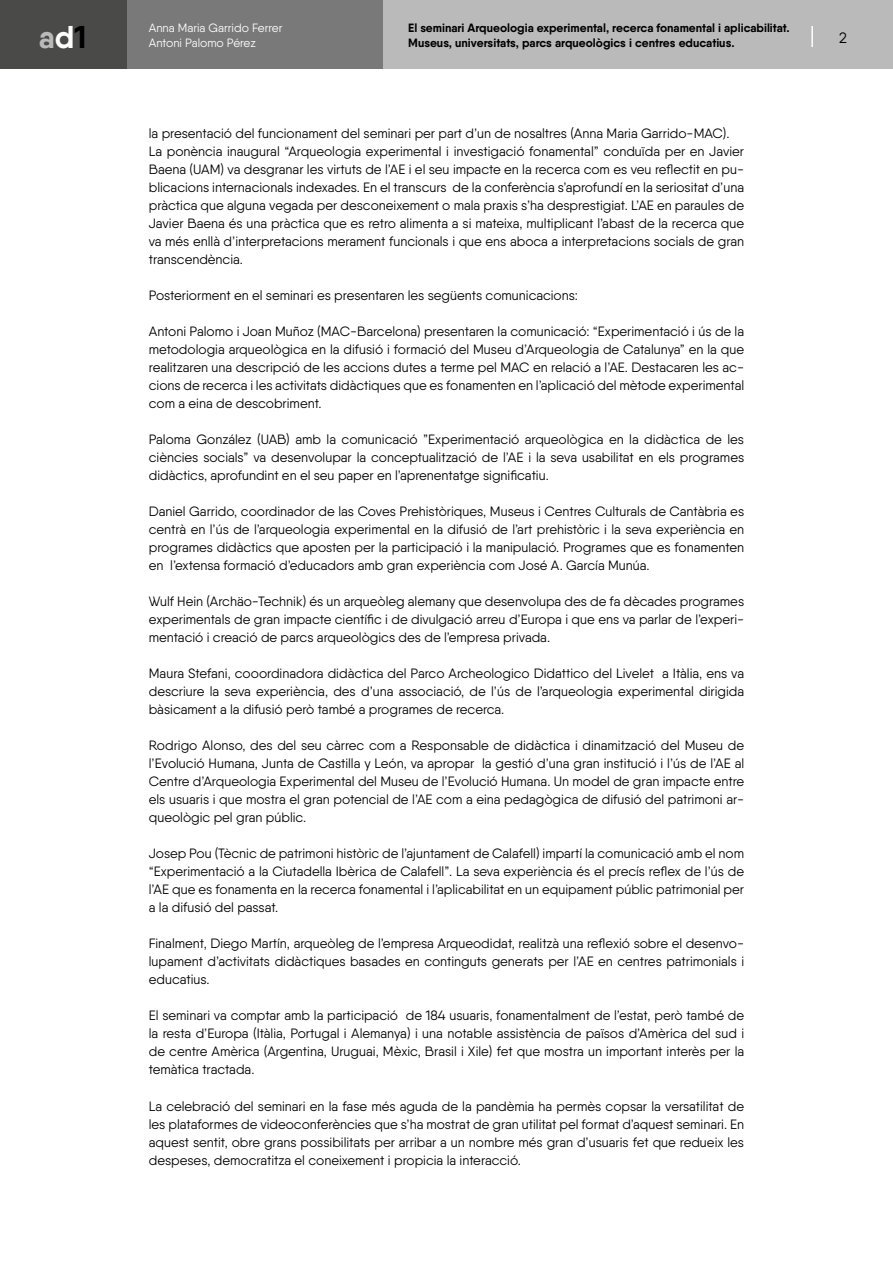
<style>
.page{position:relative;width:893px;height:1263px;background:#fff}
.page>*{position:absolute;margin:0;border:0;box-sizing:border-box;transform-origin:0 0}
.t1{font:700 31.5px "Qanelas";color:#bababa}
.t2{font:15px "Qanelas";color:#000}
.texte{font:13.5px/18px "Qanelas";color:#000;text-align:justify}
.t3{font:700 12px/15px "Qanelas";color:#000}
.t4{font:12px/15px "Qanelas";color:#fff}
.s1{color:#fff}
.s2{color:#000}
</style>
<div class="page">
<div style="left:0;top:0;width:128px;height:68px;background:#4a4a49"></div>
<div style="left:383px;top:0;width:510px;height:68px;background:#bababa"></div>
<div style="left:128px;top:0;width:255px;height:68px;background:#797979"></div>
<hr style="left:811px;top:26px;width:2px;height:21px;background:#fff">
<p class="t4" style="left:149px;top:21px;width:135px">Anna Maria Garrido Ferrer<br>Antoni Palomo Pérez</p>
<p class="t3" style="left:408px;top:21px;width:383px">El seminari Arqueologia experimental, recerca fonamental i aplicabilitat.<br>Museus, universitats, parcs arqueològics i centres educatius.</p>
<h1 class="t1" style="left:39px;top:17px;width:49px">a<span class="s1">d</span><span class="s2">1</span></h1>
<p class="t2" style="left:839px;top:28px;width:9px">2</p>
<p class="texte" style="left:149px;top:124px;width:582px">la presentació del funcionament del seminari per part d’un de nosaltres (Anna Maria Garrido-MAC).</p>
<p class="texte" style="left:149px;top:142px;width:597px">La ponència inaugural “Arqueologia experimental i investigació fonamental” conduïda per en Javier Baena (UAM) va desgranar les virtuts de l’AE i el seu impacte en la recerca com es veu reflectit en pu&shy;blicacions internacionals indexades. En el transcurs de la conferència s’aprofundí en la seriositat d’una pràctica que alguna vegada per desconeixement o mala praxis s’ha desprestigiat. L’AE en paraules de Javier Baena és una pràctica que es retro alimenta a si mateixa, multiplicant l’abast de la recerca que va més enllà d’interpretacions merament funcionals i que ens aboca a interpretacions socials de gran transcendència.</p>
<p class="texte" style="left:149px;top:286px;width:431px">Posteriorment en el seminari es presentaren les següents comunicacions:</p>
<p class="texte" style="left:149px;top:322px;width:597px">Antoni Palomo i Joan Muñoz (MAC-Barcelona) presentaren la comunicació: “Experimentació i ús de la metodologia arqueològica en la difusió i formació del Museu d’Arqueologia de Catalunya” en la que realitzaren una descripció de les accions dutes a terme pel MAC en relació a l’AE. Destacaren les ac&shy;cions de recerca i les activitats didàctiques que es fonamenten en l’aplicació del mètode experimental com a eina de descobriment.</p>
<p class="texte" style="left:149px;top:430px;width:597px">Paloma González (UAB) amb la comunicació ”Experimentació arqueològica en la didàctica de les ciències socials” va desenvolupar la conceptualització de l’AE i la seva usabilitat en els programes didàctics, aprofundint en el seu paper en l’aprenentatge significatiu.</p>
<p class="texte" style="left:149px;top:502px;width:597px">Daniel Garrido, coordinador de las Coves Prehistòriques, Museus i Centres Culturals de Cantàbria es centrà en l’ús de l’arqueologia experimental en la difusió de l’art prehistòric i la seva experiència en programes didàctics que aposten per la participació i la manipulació. Programes que es fonamenten en l’extensa formació d’educadors amb gran experiència com José A. García Munúa.</p>
<p class="texte" style="left:149px;top:592px;width:597px">Wulf Hein (Archäo-Technik) és un arqueòleg alemany que desenvolupa des de fa dècades programes experimentals de gran impacte científic i de divulgació arreu d’Europa i que ens va parlar de l’experi&shy;mentació i creació de parcs arqueològics des de l’empresa privada.</p>
<p class="texte" style="left:149px;top:664px;width:597px">Maura Stefani, cooordinadora didàctica del Parco Archeologico Didattico del Livelet a Itàlia, ens va descriure la seva experiència, des d’una associació, de l’ús de l’arqueologia experimental dirigida bàsicament a la difusió però també a programes de recerca.</p>
<p class="texte" style="left:149px;top:736px;width:597px">Rodrigo Alonso, des del seu càrrec com a Responsable de didàctica i dinamització del Museu de l’Evolució Humana, Junta de Castilla y León, va apropar la gestió d’una gran institució i l’ús de l’AE al Centre d’Arqueologia Experimental del Museu de l’Evolució Humana. Un model de gran impacte entre els usuaris i que mostra el gran potencial de l’AE com a eina pedagògica de difusió del patrimoni ar&shy;queològic pel gran públic.</p>
<p class="texte" style="left:149px;top:844px;width:597px">Josep Pou (Tècnic de patrimoni històric de l’ajuntament de Calafell) impartí la comunicació amb el nom “Experimentació a la Ciutadella Ibèrica de Calafell”. La seva experiència és el precís reflex de l’ús de l’AE que es fonamenta en la recerca fonamental i l’aplicabilitat en un equipament públic patrimonial per a la difusió del passat.</p>
<p class="texte" style="left:149px;top:934px;width:597px">Finalment, Diego Martín, arqueòleg de l’empresa Arqueodidat, realitzà una reflexió sobre el desenvo&shy;lupament d’activitats didàctiques basades en continguts generats per l’AE en centres patrimonials i educatius.</p>
<p class="texte" style="left:149px;top:1006px;width:597px">El seminari va comptar amb la participació de 184 usuaris, fonamentalment de l’estat, però també de la resta d’Europa (Itàlia, Portugal i Alemanya) i una notable assistència de països d’Amèrica del sud i de centre Amèrica (Argentina, Uruguai, Mèxic, Brasil i Xile) fet que mostra un important interès per la temàtica tractada.</p>
<p class="texte" style="left:149px;top:1096px;width:597px">La celebració del seminari en la fase més aguda de la pandèmia ha permès copsar la versatilitat de les plataformes de videoconferències que s’ha mostrat de gran utilitat pel format d’aquest seminari. En aquest sentit, obre grans possibilitats per arribar a un nombre més gran d’usuaris fet que redueix les despeses, democratitza el coneixement i propicia la interacció.</p>
</div>
